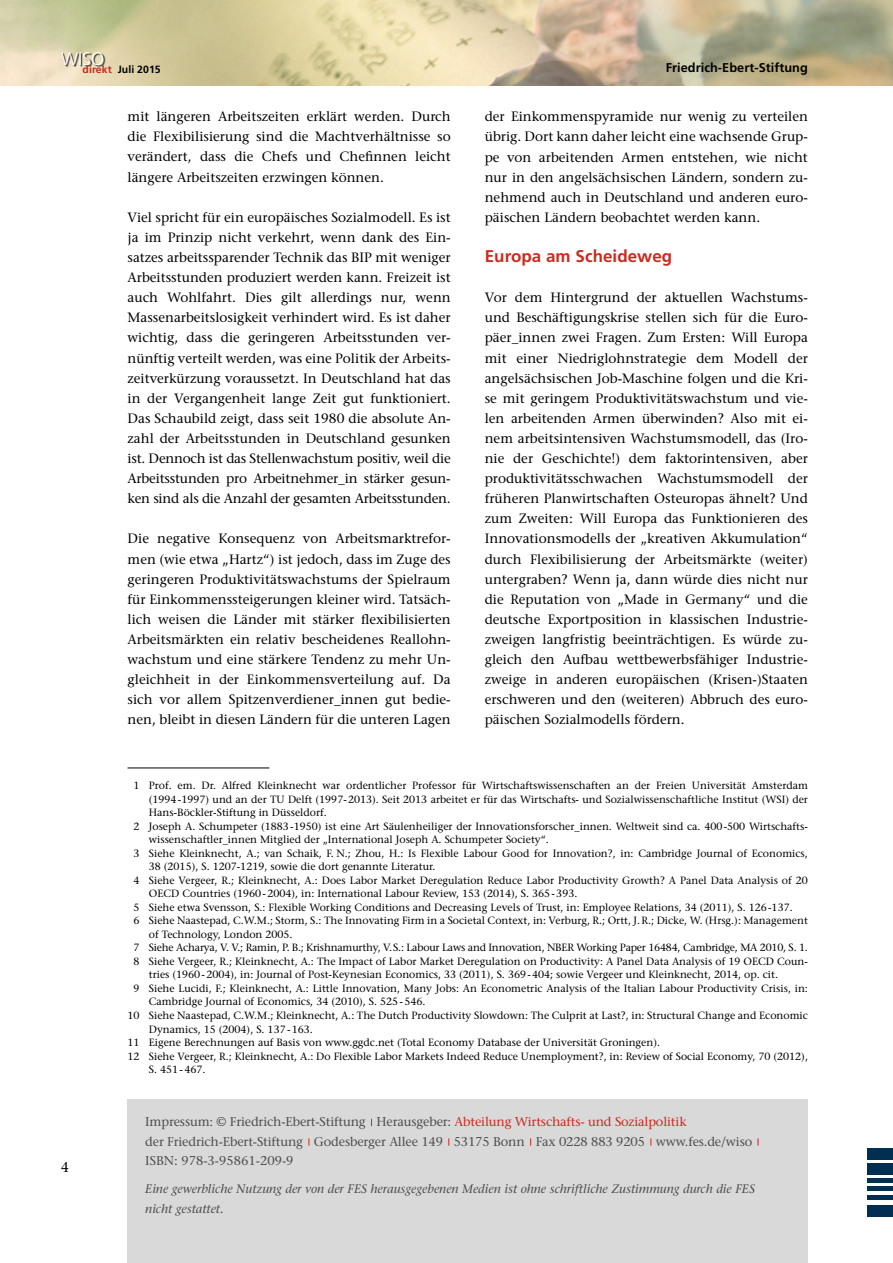
<style>
.page{position:relative;width:893px;height:1263px;background:#fff}
.page>*{position:absolute;margin:0;border:0;box-sizing:border-box;transform-origin:0 0}
.t1{font:700 16.95px "Frutiger";letter-spacing:.005em;color:#cb2a1d}
.t2{font:14.25px "Stone Serif";color:#000}
.t3{font:13.5px/20.1px "Stone Serif";color:#000;text-align:justify}
.t4{font:12.75px/19.5px "Stone Serif";letter-spacing:-.01em;color:#4e4e4d}
.t5{font:700 12.75px "Frutiger";letter-spacing:.005em;color:#000}
.t6{font:italic 12.3px/19.5px "Stone Serif";color:#4e4e4d}
.t7{font:10.5px "Stone Serif";color:#000}
.t8{font:10.5px "Stone Serif";letter-spacing:-.02em;color:#000}
.t9{font:700 10.5px "Frutiger";letter-spacing:.005em;color:#000}
.s1{color:#cb2a1d}
</style>
<div class="page">
<div style="left:128px;top:1099px;width:680px;height:164px;background:#d9d9da"></div>
<img style="left:0;top:0;width:893px;height:85px">
<div style="left:867px;top:1148px;width:26px;height:11px;background:#002f52"></div>
<div style="left:867px;top:1205px;width:26px;height:11px;background:#002f52"></div>
<div style="left:867px;top:1163px;width:26px;height:11px;background:#002f52"></div>
<hr style="left:867px;top:1178px;width:26px;height:4px;background:#002f52">
<hr style="left:867px;top:1187px;width:26px;height:4px;background:#002f52">
<hr style="left:867px;top:1195px;width:26px;height:4px;background:#002f52">
<div style="left:62px;top:53px;width:44px;height:14px;background:#000;opacity:.75"></div>
<hr style="left:128px;top:767px;width:141px;height:1px;background:#000">
<p class="t9" style="left:61px;top:63px;width:101px"><sup>WISO</sup><span class="s1">direkt</span> Juli 2015</p>
<p class="t5" style="left:666px;top:60px;width:144px">Friedrich-Ebert-Stiftung</p>
<p class="t3" style="left:128px;top:106px;width:325px">mit längeren Arbeitszeiten erklärt werden. Durch die Flexibilisierung sind die Machtverhältnisse so verändert, dass die Chefs und Chefinnen leicht längere Arbeitszeiten erzwingen können.</p>
<p class="t3" style="left:128px;top:207px;width:325px">Viel spricht für ein europäisches Sozialmodell. Es ist ja im Prinzip nicht verkehrt, wenn dank des Ein&shy;satzes arbeitssparender Technik das BIP mit weniger Arbeitsstunden produziert werden kann. Freizeit ist auch Wohlfahrt. Dies gilt allerdings nur, wenn Massenarbeitslosigkeit verhindert wird. Es ist daher wichtig, dass die geringeren Arbeitsstunden ver&shy;nünftig verteilt werden, was eine Politik der Arbeits&shy;zeitverkürzung voraussetzt. In Deutschland hat das in der Vergangenheit lange Zeit gut funktioniert.<br>Das Schaubild zeigt, dass seit 1980 die absolute An&shy;zahl der Arbeitsstunden in Deutschland gesunken ist. Dennoch ist das Stellenwachstum positiv, weil die Arbeitsstunden pro Arbeitnehmer_in stärker gesun&shy;ken sind als die Anzahl der gesamten Arbeitsstunden.</p>
<p class="t3" style="left:128px;top:529px;width:325px">Die negative Konsequenz von Arbeitsmarktrefor&shy;men (wie etwa „Hartz“) ist jedoch, dass im Zuge des geringeren Produktivitätswachstums der Spielraum für Einkommenssteigerungen kleiner wird. Tatsäch&shy;lich weisen die Länder mit stärker flexibilisierten Arbeitsmärkten ein relativ bescheidenes Reallohn&shy;wachstum und eine stärkere Tendenz zu mehr Un&shy;gleichheit in der Einkommensverteilung auf. Da sich vor allem Spitzenverdiener_innen gut bedie&shy;nen, bleibt in diesen Ländern für die unteren Lagen</p>
<p class="t3" style="left:485px;top:106px;width:325px">der Einkommenspyramide nur wenig zu verteilen übrig. Dort kann daher leicht eine wachsende Grup&shy;pe von arbeitenden Armen entstehen, wie nicht nur in den angelsächsischen Ländern, sondern zu&shy;nehmend auch in Deutschland und anderen euro&shy;päischen Ländern beobachtet werden kann.</p>
<p class="t1" style="left:485px;top:246px;width:189px">Europa am Scheideweg</p>
<p class="t3" style="left:485px;top:287px;width:325px">Vor dem Hintergrund der aktuellen Wachstums&shy;und Beschäftigungskrise stellen sich für die Euro&shy;päer_innen zwei Fragen. Zum Ersten: Will Europa mit einer Niedriglohnstrategie dem Modell der angelsächsischen Job-Maschine folgen und die Kri&shy;se mit geringem Produktivitätswachstum und vie&shy;len arbeitenden Armen überwinden? Also mit ei&shy;nem arbeitsintensiven Wachstumsmodell, das (Iro&shy;nie der Geschichte!) dem faktorintensiven, aber produktivitätsschwachen Wachstumsmodell der früheren Planwirtschaften Osteuropas ähnelt? Und zum Zweiten: Will Europa das Funktionieren des Innovationsmodells der „kreativen Akkumulation“ durch Flexibilisierung der Arbeitsmärkte (weiter) untergraben? Wenn ja, dann würde dies nicht nur die Reputation von „Made in Germany“ und die deutsche Exportposition in klassischen Industrie&shy;zweigen langfristig beeinträchtigen. Es würde zu&shy;gleich den Aufbau wettbewerbsfähiger Industrie&shy;zweige in anderen europäischen (Krisen-)Staaten erschweren und den (weiteren) Abbruch des euro&shy;päischen Sozialmodells fördern.</p>
<p class="t2" style="left:61px;top:1158px;width:10px">4</p>
<p class="t7" style="left:134px;top:779px;width:676px">1 Prof. em. Dr. Alfred Kleinknecht war ordentlicher Professor für Wirtschaftswissenschaften an der Freien Universität Amsterdam</p>
<p class="t7" style="left:149px;top:793px;width:661px">(1994 - 1997) und an der TU Delft (1997- 2013). Seit 2013 arbeitet er für das Wirtschafts- und Sozialwissenschaftliche Institut (WSI) der</p>
<p class="t7" style="left:149px;top:806px;width:179px">Hans-Böckler-Stiftung in Düsseldorf.</p>
<p class="t7" style="left:134px;top:820px;width:676px">2 Joseph A. Schumpeter (1883 - 1950) ist eine Art Säulenheiliger der Innovationsforscher_innen. Weltweit sind ca. 400 -500 Wirtschafts-</p>
<p class="t7" style="left:149px;top:833px;width:402px">wissenschaftler_innen Mitglied der „International Joseph A. Schumpeter Society“.</p>
<p class="t7" style="left:134px;top:847px;width:676px">3 Siehe Kleinknecht, A.; van Schaik, F. N.; Zhou, H.: Is Flexible Labour Good for Innovation?, in: Cambridge Journal of Economics,</p>
<p class="t7" style="left:149px;top:860px;width:288px">38 (2015), S. 1207-1219, sowie die dort genannte Literatur.</p>
<p class="t7" style="left:134px;top:874px;width:676px">4 Siehe Vergeer, R.; Kleinknecht, A.: Does Labor Market Deregulation Reduce Labor Productivity Growth? A Panel Data Analysis of 20</p>
<p class="t7" style="left:149px;top:887px;width:430px">OECD Countries (1960 - 2004), in: International Labour Review, 153 (2014), S. 365 - 393.</p>
<p class="t7" style="left:134px;top:901px;width:661px">5 Siehe etwa Svensson, S.: Flexible Working Conditions and Decreasing Levels of Trust, in: Employee Relations, 34 (2011), S. 126 - 137.</p>
<p class="t7" style="left:134px;top:914px;width:676px">6 Siehe Naastepad, C.W.M.; Storm, S.: The Innovating Firm in a Societal Context, in: Verburg, R.; Ortt, J.R.; Dicke, W. (Hrsg.): Management</p>
<p class="t7" style="left:149px;top:928px;width:145px">of Technology, London 2005.</p>
<p class="t8" style="left:133px;top:941px;width:676px">7 Siehe Acharya, V. V.; Ramin, P. B.; Krishnamurthy, V.S.: Labour Laws and Innovation, NBER Working Paper 16484, Cambridge, MA 2010, S. 1.</p>
<p class="t7" style="left:134px;top:955px;width:676px">8 Siehe Vergeer, R.; Kleinknecht, A.: The Impact of Labor Market Deregulation on Productivity: A Panel Data Analysis of 19 OECD Coun-</p>
<p class="t7" style="left:149px;top:968px;width:631px">tries (1960 - 2004), in: Journal of Post-Keynesian Economics, 33 (2011), S. 369 - 404; sowie Vergeer und Kleinknecht, 2014, op. cit.</p>
<p class="t7" style="left:134px;top:982px;width:676px">9 Siehe Lucidi, F.; Kleinknecht, A.: Little Innovation, Many Jobs: An Econometric Analysis of the Italian Labour Productivity Crisis, in:</p>
<p class="t7" style="left:149px;top:995px;width:278px">Cambridge Journal of Economics, 34 (2010), S. 525 - 546.</p>
<p class="t7" style="left:128px;top:1009px;width:682px">10 Siehe Naastepad, C.W.M.; Kleinknecht, A.: The Dutch Productivity Slowdown: The Culprit at Last?, in: Structural Change and Economic</p>
<p class="t7" style="left:149px;top:1022px;width:166px">Dynamics, 15 (2004), S. 137 - 163.</p>
<p class="t7" style="left:128px;top:1036px;width:534px">11 Eigene Berechnungen auf Basis von www.ggdc.net (Total Economy Database der Universität Groningen).</p>
<p class="t7" style="left:128px;top:1049px;width:682px">12 Siehe Vergeer, R.; Kleinknecht, A.: Do Flexible Labor Markets Indeed Reduce Unemployment?, in: Review of Social Economy, 70 (2012),</p>
<p class="t7" style="left:149px;top:1063px;width:58px">S. 451 - 467.</p>
<p class="t4" style="left:145px;top:1112px;width:608px">Impressum: © Friedrich-Ebert-Stiftung Herausgeber: <span class="s1">Abteilung Wirtschafts- und Sozialpolitik<br></span>der Friedrich-Ebert-Stiftung Godesberger Allee 149 53175 Bonn Fax 0228 883 9205 www.fes.de/wiso<br>ISBN: 978-3-95861-209-9</p>
<p class="t6" style="left:145px;top:1179px;width:611px">Eine gewerbliche Nutzung der von der FES herausgegebenen Medien ist ohne schriftliche Zustimmung durch die FES nicht gestattet.</p>
</div>
